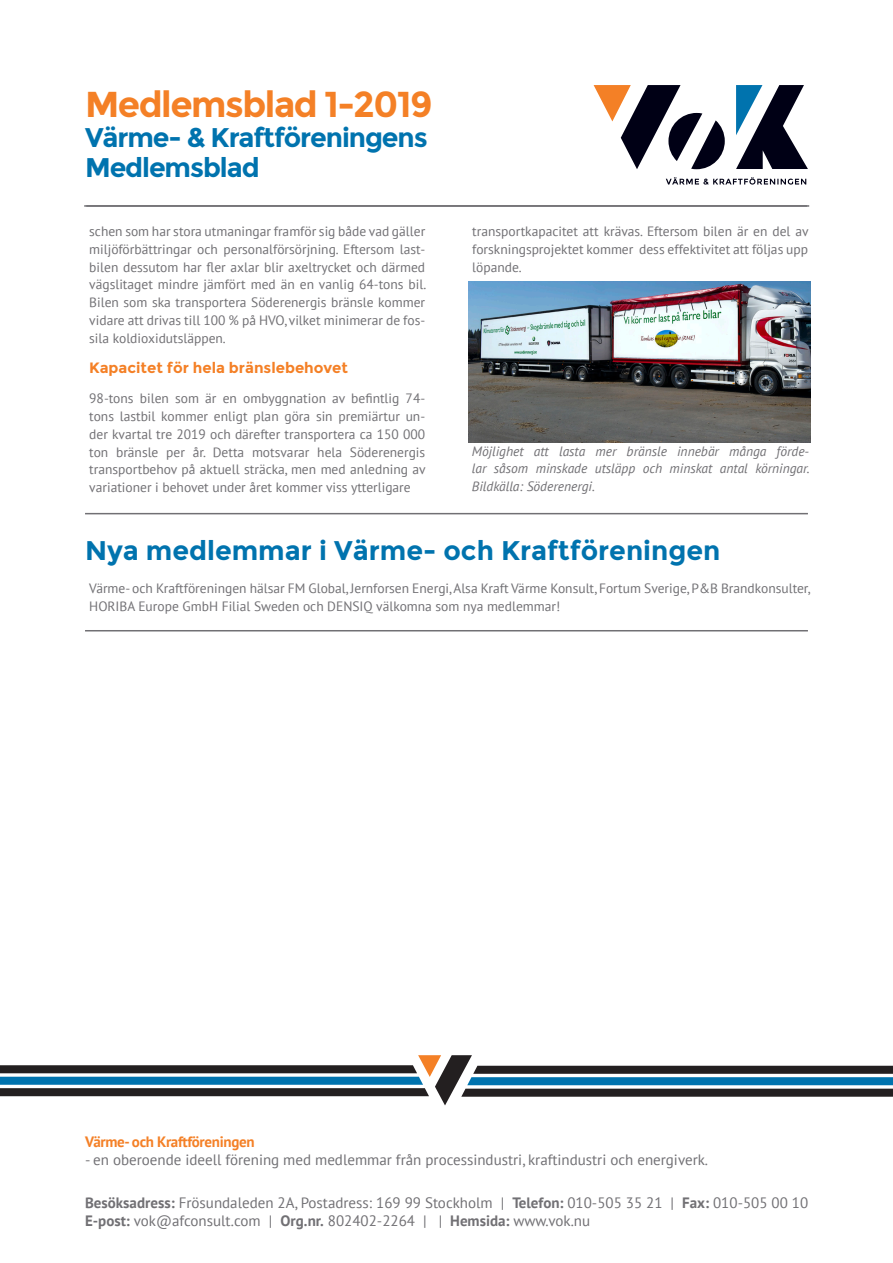
<style>
.page{position:relative;width:893px;height:1263px;background:#fff}
.page>*{position:absolute;margin:0;border:0;box-sizing:border-box;transform-origin:0 0}
.Rubriker{font:700 36px "Montserrat";letter-spacing:-.04em;color:#f48026}
.Brödtext{font:700 27px "Montserrat";color:#0073ae}
.Rubriker-2{font:700 27px "Montserrat";letter-spacing:-.04em;color:#0073ae}
.t1{font:15px/18px "PT Sans";color:#717074}
.Brödtext-2{font:700 15px "Montserrat";color:#f48026}
.t2{font:700 15px "PT Sans";letter-spacing:-.02em;color:#f48026}
.Brödtext-3{font:13.5px/17.7px "PT Sans";color:#717074;text-align:justify}
.Brödtext-4{font:italic 13.5px/17.7px "PT Sans";color:#717074;text-align:justify}
.s1{font-weight:700}
</style>
<div class="page">
<svg style="left:0;top:1055px;width:893px;height:50px"></svg>
<svg style="left:736px;top:85px;width:72px;height:84px"></svg>
<svg style="left:594px;top:85px;width:131px;height:84px"></svg>
<svg style="left:666px;top:177px;width:140px;height:8px"></svg>
<hr style="left:84px;top:205px;width:723px;height:2px;background:#717074">
<hr style="left:86px;top:205px;width:723px;height:2px;background:#717074">
<hr style="left:85px;top:513px;width:723px;height:1px;background:#717074">
<img style="left:469px;top:282px;width:341px;height:161px">
<hr style="left:85px;top:630px;width:723px;height:1px;background:#717074">
<p class="Rubriker" style="left:85px;top:83px;width:349px">Medlemsblad 1-2019</p>
<p class="Rubriker-2" style="left:85px;top:121px;width:344px">Värme- &amp; Kraftföreningens</p>
<p class="Rubriker-2" style="left:85px;top:151px;width:176px">Medlemsblad</p>
<p class="Brödtext-3" style="left:89px;top:222px;width:338px">schen som har stora utmaningar framför sig både vad gäller miljöförbättringar och personalförsörjning. Eftersom last&shy;bilen dessutom har fler axlar blir axeltrycket och därmed vägslitaget mindre jämfört med än en vanlig 64-tons bil.<br>Bilen som ska transportera Söderenergis bränsle kommer vidare att drivas till 100 % på HVO, vilket minimerar de fos&shy;sila koldioxidutsläppen.</p>
<p class="Brödtext-2" style="left:89px;top:359px;width:260px">Kapacitet för hela bränslebehovet</p>
<p class="Brödtext-3" style="left:89px;top:389px;width:338px">98-tons bilen som är en ombyggnation av befintlig 74- tons lastbil kommer enligt plan göra sin premiärtur un&shy;der kvartal tre 2019 och därefter transportera ca 150 000 ton bränsle per år. Detta motsvarar hela Söderenergis transportbehov på aktuell sträcka, men med anledning av variationer i behovet under året kommer viss ytterligare</p>
<p class="Brödtext-3" style="left:472px;top:222px;width:338px">transportkapacitet att krävas. Eftersom bilen är en del av forskningsprojektet kommer dess effektivitet att följas upp löpande.</p>
<p class="Brödtext-4" style="left:472px;top:442px;width:339px">Möjlighet att lasta mer bränsle innebär många förde&shy;lar såsom minskade utsläpp och minskat antal körningar.<br>Bildkälla: Söderenergi.</p>
<p class="Brödtext" style="left:85px;top:535px;width:637px">Nya medlemmar i Värme- och Kraftföreningen</p>
<p class="Brödtext-3" style="left:89px;top:579px;width:723px">Värme- och Kraftföreningen hälsar FM Global, Jernforsen Energi, Alsa Kraft Värme Konsult, Fortum Sverige, P&amp;B Brandkonsulter,<br>HORIBA Europe GmbH Filial Sweden och DENSIQ välkomna som nya medlemmar!</p>
<p class="t2" style="left:85px;top:1132px;width:171px">Värme- och Kraftföreningen</p>
<p class="t1" style="left:85px;top:1151px;width:625px">- en oberoende ideell förening med medlemmar från processindustri, kraftindustri och energiverk.</p>
<p class="t1" style="left:85px;top:1193px;width:725px"><span class="s1">Besöksadress:</span> Frösundaleden 2A, Postadress: 169 99 Stockholm | <span class="s1">Telefon:</span> 010-505 35 21 | <span class="s1">Fax:</span> 010-505 00 10<br><span class="s1">E-post:</span> vok@afconsult.com | <span class="s1">Org.nr.</span> 802402-2264 | | <span class="s1">Hemsida:</span> www.vok.nu</p>
</div>
